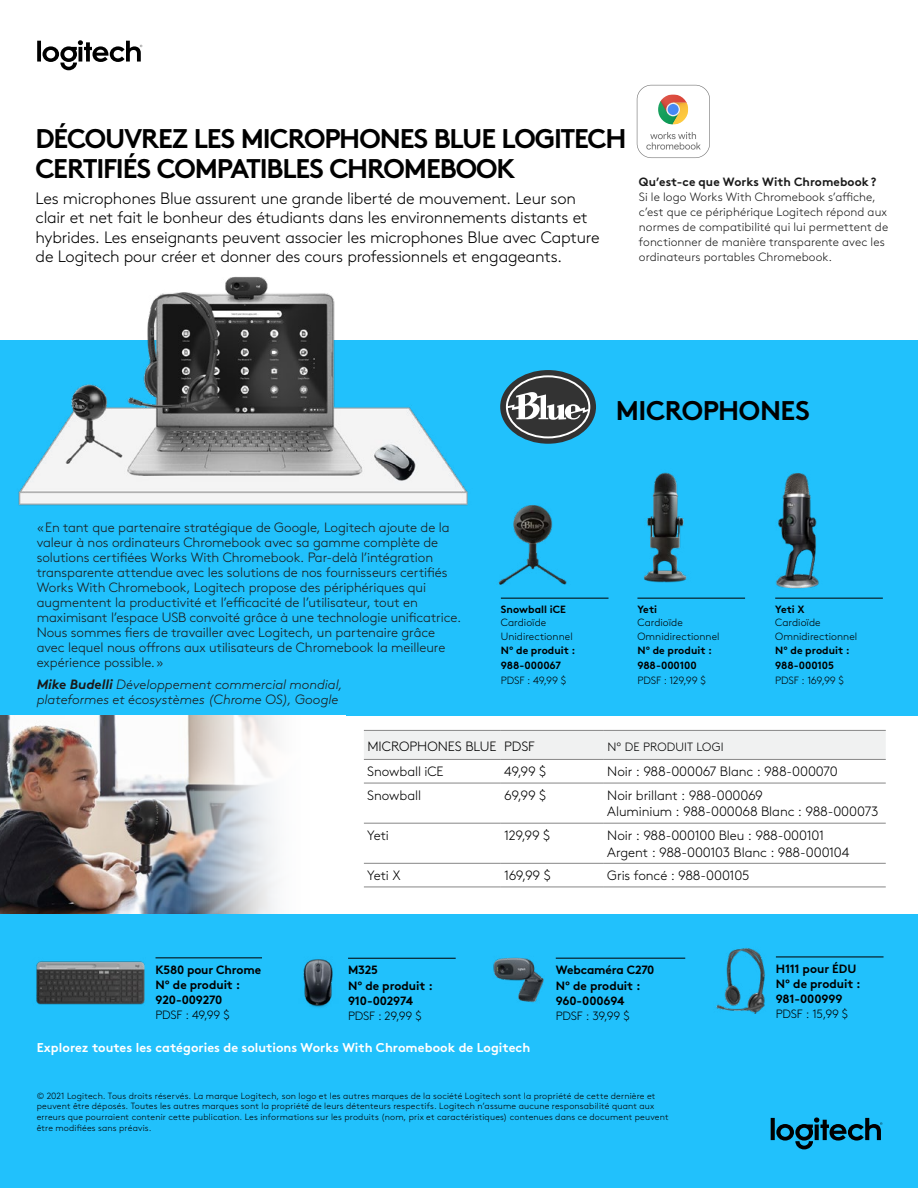
<style>
.page{position:relative;width:918px;height:1188px;background:#fff}
.page>*{position:absolute;margin:0;border:0;box-sizing:border-box;transform-origin:0 0}
.t1{font:700 27px/30px "Brown Pro";letter-spacing:-.04em;color:#000}
.t2{font:700 27px "Brown Pro";letter-spacing:-.015em;color:#000}
.t3{font:300 16.5px/19.5px "Brown Pro";letter-spacing:-.015em;color:#000}
.t4{font:300 13.5px/15px "Brown Pro";letter-spacing:-.005em;color:#1a1a1a}
.t5{font:300 13.5px/16.5px "Brown Pro";letter-spacing:-.01em;color:#000}
.t6{font:italic 300 13.5px/15px "Brown Pro";letter-spacing:-.005em;color:#1a1a1a}
.t7{font:700 12.75px "Brown Pro";color:#fff}
.t8{font:300 12px/15px "Brown Pro";letter-spacing:.005em;color:#1a1a1a}
.t9{font:700 12px/15.3px "Brown Pro";letter-spacing:-.005em;color:#000}
.t10{font:300 12px "Brown Pro";letter-spacing:-.015em;color:#000}
.t11{font:700 12px "Brown Pro";letter-spacing:.005em;color:#1a1a1a}
.t12{font:300 12px "Brown Pro";letter-spacing:.02em;color:#000}
.t13{font:300 10.5px/13.5px "Brown Pro";color:#000}
.t14{font:700 10.5px/15px "Brown Pro";color:#000}
.t15{font:300 9px/10.8px "Brown Pro";letter-spacing:.02em;color:#000}
.s1{font-weight:700}
</style>
<div class="page">
<div style="left:0;top:340px;width:918px;height:848px;background:#21c1fc"></div>
<div style="left:0;top:716px;width:918px;height:198px;background:#fff"></div>
<img style="left:0;top:716px;width:185px;height:198px">
<svg style="left:37px;top:40px;width:105px;height:30px"></svg>
<img style="left:18px;top:276px;width:450px;height:230px">
<hr style="left:156px;top:957px;width:106px;height:1px;background:#000">
<img style="left:36px;top:961px;width:109px;height:44px">
<svg style="left:771px;top:1117px;width:111px;height:32px"></svg>
<img style="left:303px;top:959px;width:30px;height:49px">
<hr style="left:348px;top:958px;width:108px;height:1px;background:#000">
<hr style="left:556px;top:958px;width:129px;height:1px;background:#000">
<img style="left:493px;top:957px;width:51px;height:46px">
<hr style="left:776px;top:957px;width:108px;height:1px;background:#000">
<img style="left:716px;top:948px;width:49px;height:66px">
<div style="left:500px;top:370px;width:96px;height:74px;background:#333;border-radius:50%"></div>
<svg style="left:506px;top:375px;width:84px;height:63px"></svg>
<hr style="left:501px;top:598px;width:108px;height:1px;background:#000">
<img style="left:498px;top:505px;width:91px;height:94px">
<hr style="left:775px;top:598px;width:108px;height:1px;background:#000">
<img style="left:776px;top:473px;width:43px;height:116px">
<svg style="left:185px;top:716px;width:92px;height:198px"></svg>
<div style="left:364px;top:731px;width:522px;height:28px;background:#f0f1f1"></div>
<svg style="left:364px;top:782px;width:522px;height:105px"></svg>
<hr style="left:364px;top:730px;width:137px;height:1px;background:#878787">
<hr style="left:501px;top:730px;width:103px;height:1px;background:#878787">
<hr style="left:604px;top:730px;width:282px;height:1px;background:#878787">
<hr style="left:364px;top:759px;width:137px;height:1px;background:#878787">
<hr style="left:501px;top:759px;width:103px;height:1px;background:#878787">
<hr style="left:604px;top:759px;width:282px;height:1px;background:#878787">
<hr style="left:364px;top:783px;width:137px;height:1px;background:#878787">
<hr style="left:501px;top:783px;width:103px;height:1px;background:#878787">
<hr style="left:604px;top:783px;width:282px;height:1px;background:#878787">
<hr style="left:364px;top:823px;width:137px;height:1px;background:#878787">
<hr style="left:501px;top:823px;width:103px;height:1px;background:#878787">
<hr style="left:604px;top:823px;width:282px;height:1px;background:#878787">
<hr style="left:364px;top:863px;width:137px;height:1px;background:#878787">
<hr style="left:501px;top:863px;width:103px;height:1px;background:#878787">
<hr style="left:604px;top:863px;width:282px;height:1px;background:#878787">
<hr style="left:364px;top:887px;width:137px;height:1px;background:#878787">
<hr style="left:501px;top:887px;width:103px;height:1px;background:#878787">
<hr style="left:604px;top:887px;width:282px;height:1px;background:#878787">
<hr style="left:637px;top:598px;width:108px;height:1px;background:#000">
<img style="left:644px;top:472px;width:43px;height:111px">
<svg style="left:637px;top:85px;width:73px;height:73px"></svg>
<svg style="left:658px;top:94px;width:30px;height:31px"></svg>
<h1 class="t1" style="left:35px;top:120px;width:593px">DÉCOUVREZ LES MICROPHONES BLUE LOGITECH<br>CERTIFIÉS COMPATIBLES CHROMEBOOK</h1>
<p class="t3" style="left:36px;top:187px;width:565px">Les microphones Blue assurent une grande liberté de mouvement. Leur son clair et net fait le bonheur des étudiants dans les environnements distants et hybrides. Les enseignants peuvent associer les microphones Blue avec Capture de Logitech pour créer et donner des cours professionnels et engageants.</p>
<p class="t11" style="left:639px;top:172px;width:239px">Qu’est-ce que Works With Chromebook?</p>
<p class="t8" style="left:639px;top:188px;width:251px">Si le logo Works With Chromebook s’affiche, c’est que ce périphérique Logitech répond aux normes de compatibilité qui lui permettent de fonctionner de manière transparente avec les ordinateurs portables Chromebook.</p>
<p class="t4" style="left:37px;top:519px;width:426px">«En tant que partenaire stratégique de Google, Logitech ajoute de la valeur à nos ordinateurs Chromebook avec sa gamme complète de solutions certifiées Works With Chromebook. Par-delà l’intégration transparente attendue avec les solutions de nos fournisseurs certifiés Works With Chromebook, Logitech propose des périphériques qui augmentent la productivité et l’efficacité de l’utilisateur, tout en maximisant l’espace USB convoité grâce à une technologie unificatrice.<br>Nous sommes fiers de travailler avec Logitech, un partenaire grâce avec lequel nous offrons aux utilisateurs de Chromebook la meilleure expérience possible.»</p>
<p class="t6" style="left:37px;top:676px;width:307px"><span class="s1">Mike Budelli</span> Développement commercial mondial, plateformes et écosystèmes (Chrome OS), Google</p>
<p class="t14" style="left:501px;top:600px;width:66px">Snowball iCE</p>
<p class="t13" style="left:501px;top:615px;width:73px">Cardioïde<br>Unidirectionnel</p>
<p class="t14" style="left:501px;top:642px;width:76px">Nº de produit :<br>988-000067</p>
<p class="t13" style="left:501px;top:673px;width:67px">PDSF : 49,99 $</p>
<h1 class="t2" style="left:616px;top:389px;width:196px">MICROPHONES</h1>
<p class="t14" style="left:637px;top:600px;width:21px">Yeti</p>
<p class="t13" style="left:637px;top:615px;width:84px">Cardioïde<br>Omnidirectionnel</p>
<p class="t14" style="left:637px;top:642px;width:76px">Nº de produit :<br>988-000100</p>
<p class="t13" style="left:637px;top:673px;width:70px">PDSF : 129,99 $</p>
<p class="t14" style="left:775px;top:600px;width:31px">Yeti X</p>
<p class="t13" style="left:775px;top:615px;width:84px">Cardioïde<br>Omnidirectionnel</p>
<p class="t14" style="left:775px;top:642px;width:76px">Nº de produit :<br>988-000105</p>
<p class="t13" style="left:775px;top:673px;width:70px">PDSF : 169,99 $</p>
<p class="t9" style="left:156px;top:960px;width:107px">K580 pour Chrome<br>Nº de produit :<br>920-009270</p>
<p class="t10" style="left:156px;top:1006px;width:76px">PDSF : 49,99 $</p>
<p class="t5" style="left:367px;top:737px;width:169px">MICROPHONES BLUE PDSF</p>
<p class="t12" style="left:607px;top:738px;width:118px">Nº DE PRODUIT LOGI</p>
<p class="t5" style="left:367px;top:762px;width:78px">Snowball iCE</p>
<p class="t5" style="left:504px;top:762px;width:43px">49,99 $</p>
<p class="t5" style="left:607px;top:762px;width:232px">Noir : 988-000067 Blanc : 988-000070</p>
<p class="t5" style="left:367px;top:786px;width:55px">Snowball</p>
<p class="t5" style="left:504px;top:786px;width:43px">69,99 $</p>
<p class="t5" style="left:607px;top:786px;width:273px">Noir brillant : 988-000069<br>Aluminium : 988-000068 Blanc : 988-000073</p>
<p class="t5" style="left:367px;top:826px;width:23px">Yeti</p>
<p class="t5" style="left:504px;top:826px;width:47px">129,99 $</p>
<p class="t5" style="left:607px;top:826px;width:244px">Noir : 988-000100 Bleu : 988-000101<br>Argent : 988-000103 Blanc : 988-000104</p>
<p class="t5" style="left:367px;top:866px;width:35px">Yeti X</p>
<p class="t5" style="left:504px;top:866px;width:48px">169,99 $</p>
<p class="t5" style="left:607px;top:866px;width:144px">Gris foncé : 988-000105</p>
<p class="t9" style="left:348px;top:961px;width:86px">M325<br>Nº de produit :<br>910-002974</p>
<p class="t10" style="left:348px;top:1007px;width:75px">PDSF : 29,99 $</p>
<p class="t9" style="left:556px;top:961px;width:100px">Webcaméra C270<br>Nº de produit :<br>960-000694</p>
<p class="t10" style="left:556px;top:1007px;width:75px">PDSF : 39,99 $</p>
<p class="t9" style="left:776px;top:960px;width:86px">H111 pour ÉDU<br>Nº de produit :<br>981-000999</p>
<p class="t10" style="left:776px;top:1005px;width:74px">PDSF : 15,99 $</p>
<p class="t7" style="left:37px;top:1037px;width:495px">Explorez toutes les catégories de solutions Works With Chromebook de Logitech</p>
<p class="t15" style="left:37px;top:1089px;width:633px">© 2021 Logitech. Tous droits réservés. La marque Logitech, son logo et les autres marques de la société Logitech sont la propriété de cette dernière et peuvent être déposés. Toutes les autres marques sont la propriété de leurs détenteurs respectifs. Logitech n’assume aucune responsabilité quant aux erreurs que pourraient contenir cette publication. Les informations sur les produits (nom, prix et caractéristiques) contenues dans ce document peuvent être modifiées sans préavis.</p>
</div>
